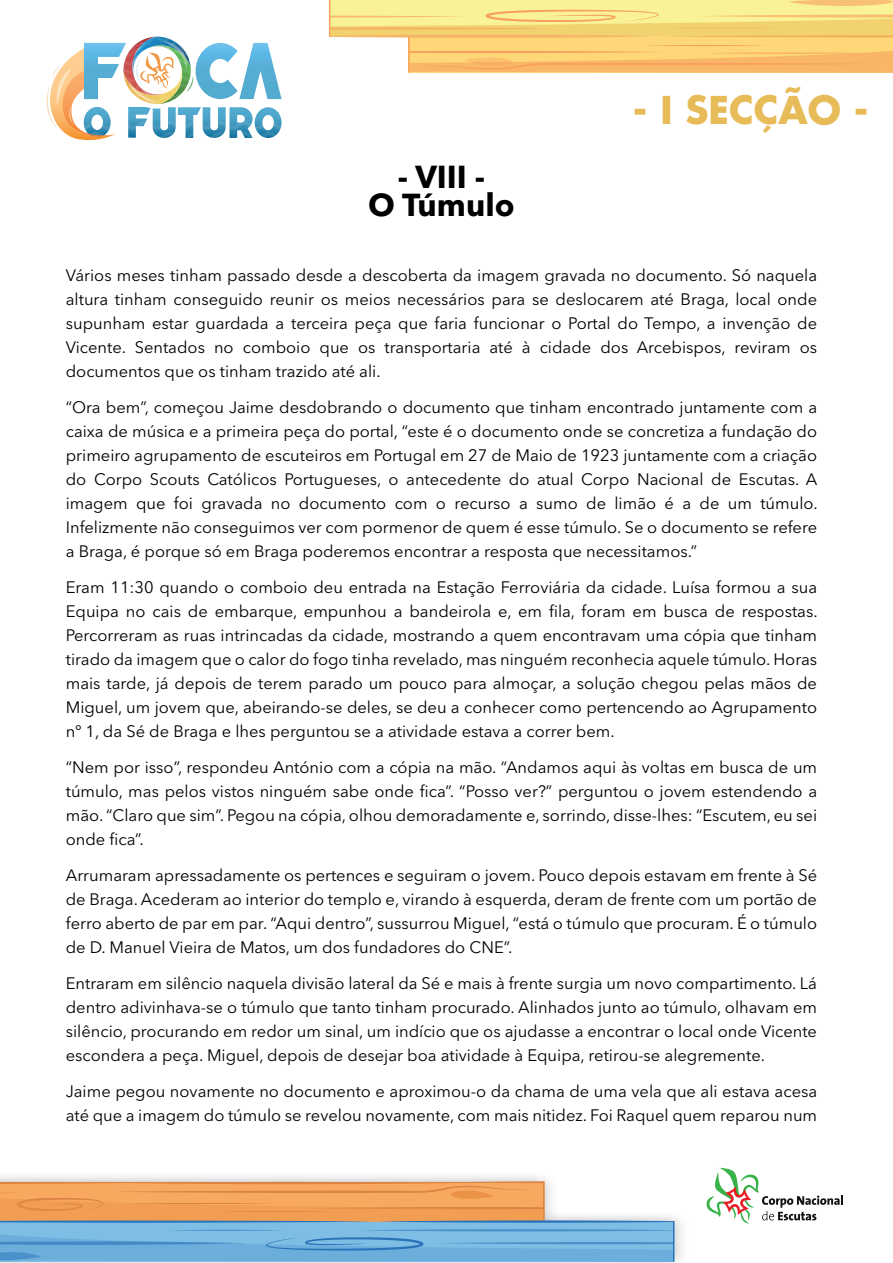
<style>
.page{position:relative;width:893px;height:1263px;background:#fff}
.page>*{position:absolute;margin:0;border:0;box-sizing:border-box;transform-origin:0 0}
.t1{font:700 37.5px "Futura";color:#e7bb58}
.t2{font:700 31.5px/28.5px "Avenir Next LT Pro";color:#000001;text-align:center}
.t3{font:16.5px/24px "Avenir Next LT Pro";color:#000001;text-align:justify}
</style>
<div class="page">
<svg style="left:46px;top:37px;width:235px;height:104px"></svg>
<svg style="left:738px;top:1174px;width:104px;height:50px"></svg>
<img style="left:0;top:1167px;width:738px;height:96px">
<div style="left:0;top:1221px;width:673px;height:40px;background:#7ebee4"></div>
<svg style="left:0;top:1229px;width:673px;height:33px"></svg>
<svg style="left:0;top:1181px;width:673px;height:42px"></svg>
<hr style="left:673px;top:1221px;width:1px;height:40px;background:#2973ba">
<div style="left:409px;top:36px;width:484px;height:37px;background:#fdd778"></div>
<hr style="left:408px;top:36px;width:1px;height:37px;background:#f8a05c">
<hr style="left:329px;top:0;width:1px;height:37px;background:#f8a05c">
<svg style="left:409px;top:45px;width:484px;height:28px"></svg>
<svg style="left:330px;top:0;width:563px;height:38px;background:#f6de83"></svg>
<h2 class="t2" style="left:368px;top:162px;width:148px">- VIII -<br>O Túmulo</h2>
<h1 class="t1" style="left:633px;top:85px;width:237px">- I SECÇÃO -</h1>
<p class="t3" style="left:66px;top:263px;width:753px">Vários meses tinham passado desde a descoberta da imagem gravada no documento. Só naquela altura tinham conseguido reunir os meios necessários para se deslocarem até Braga, local onde supunham estar guardada a terceira peça que faria funcionar o Portal do Tempo, a invenção de Vicente. Sentados no comboio que os transportaria até à cidade dos Arcebispos, reviram os documentos que os tinham trazido até ali.</p>
<p class="t3" style="left:66px;top:395px;width:753px">“Ora bem”, começou Jaime desdobrando o documento que tinham encontrado juntamente com a caixa de música e a primeira peça do portal, “este é o documento onde se concretiza a fundação do primeiro agrupamento de escuteiros em Portugal em 27 de Maio de 1923 juntamente com a criação do Corpo Scouts Católicos Portugueses, o antecedente do atual Corpo Nacional de Escutas. A imagem que foi gravada no documento com o recurso a sumo de limão é a de um túmulo.<br>Infelizmente não conseguimos ver com pormenor de quem é esse túmulo. Se o documento se refere a Braga, é porque só em Braga poderemos encontrar a resposta que necessitamos.”</p>
<p class="t3" style="left:66px;top:575px;width:753px">Eram 11:30 quando o comboio deu entrada na Estação Ferroviária da cidade. Luísa formou a sua Equipa no cais de embarque, empunhou a bandeirola e, em fila, foram em busca de respostas.<br>Percorreram as ruas intrincadas da cidade, mostrando a quem encontravam uma cópia que tinham tirado da imagem que o calor do fogo tinha revelado, mas ninguém reconhecia aquele túmulo. Horas mais tarde, já depois de terem parado um pouco para almoçar, a solução chegou pelas mãos de Miguel, um jovem que, abeirando-se deles, se deu a conhecer como pertencendo ao Agrupamento nº 1, da Sé de Braga e lhes perguntou se a atividade estava a correr bem.</p>
<p class="t3" style="left:66px;top:755px;width:752px">“Nem por isso”, respondeu António com a cópia na mão. “Andamos aqui às voltas em busca de um túmulo, mas pelos vistos ninguém sabe onde fica”. “Posso ver?” perguntou o jovem estendendo a mão. “Claro que sim”. Pegou na cópia, olhou demoradamente e, sorrindo, disse-lhes: “Escutem, eu sei onde fica”.</p>
<p class="t3" style="left:66px;top:863px;width:752px">Arrumaram apressadamente os pertences e seguiram o jovem. Pouco depois estavam em frente à Sé de Braga. Acederam ao interior do templo e, virando à esquerda, deram de frente com um portão de ferro aberto de par em par. “Aqui dentro”, sussurrou Miguel, “está o túmulo que procuram. É o túmulo de D. Manuel Vieira de Matos, um dos fundadores do CNE”.</p>
<p class="t3" style="left:66px;top:971px;width:753px">Entraram em silêncio naquela divisão lateral da Sé e mais à frente surgia um novo compartimento. Lá dentro adivinhava-se o túmulo que tanto tinham procurado. Alinhados junto ao túmulo, olhavam em silêncio, procurando em redor um sinal, um indício que os ajudasse a encontrar o local onde Vicente escondera a peça. Miguel, depois de desejar boa atividade à Equipa, retirou-se alegremente.</p>
<p class="t3" style="left:66px;top:1079px;width:753px">Jaime pegou novamente no documento e aproximou-o da chama de uma vela que ali estava acesa até que a imagem do túmulo se revelou novamente, com mais nitidez. Foi Raquel quem reparou num</p>
</div>
